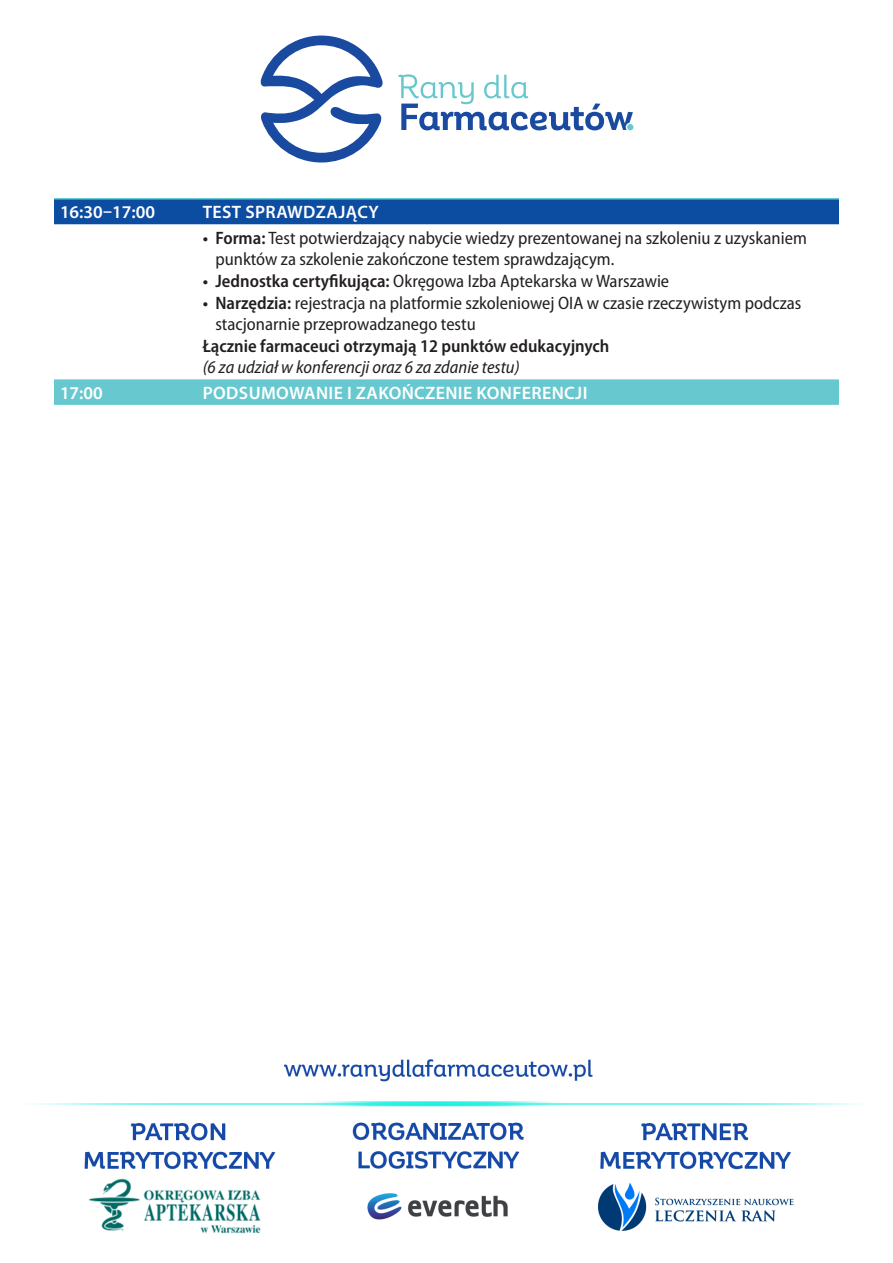
<style>
.page{position:relative;width:893px;height:1263px;background:#fff}
.page>*{position:absolute;margin:0;border:0;box-sizing:border-box;transform-origin:0 0}
.t1{font:semi-condensed 18px/21.6px "Myriad Pro";color:#231f20}
.Tabela_tekst{font:600 semi-condensed 18px/21.6px "Myriad Pro";color:#231f20}
.Tabela_Nagłówek{font:600 18px "Myriad Pro";letter-spacing:.02em;color:#fff}
.s1{font-weight:600}
.s2{font-weight:400;font-style:italic}
</style>
<div class="page">
<img style="left:604px;top:111px;width:29px;height:19px">
<img style="left:260px;top:36px;width:344px;height:127px">
<div style="left:54px;top:200px;width:785px;height:24px;background:#0d4da1"></div>
<svg style="left:54px;top:379px;width:785px;height:26px;background:#69cacf"></svg>
<hr style="left:54px;top:198px;width:143px;height:2px;background:#67c9cf">
<hr style="left:197px;top:198px;width:642px;height:2px;background:#67c9cf">
<img style="left:32px;top:1059px;width:828px;height:175px">
<p class="Tabela_Nagłówek" style="left:60px;top:201px;width:97px">16:30–17:00</p>
<p class="Tabela_Nagłówek" style="left:203px;top:201px;width:177px">TEST SPRAWDZAJĄCY</p>
<p class="t1" style="left:215px;top:227px;width:593px;text-indent:-13px"><span class="s1">• Forma:</span> Test potwierdzający nabycie wiedzy prezentowanej na szkoleniu z uzyskaniem punktów za szkolenie zakończone testem sprawdzającym.</p>
<p class="t1" style="left:203px;top:271px;width:468px"><span class="s1">• Jednostka certyfikująca:</span> Okręgowa Izba Aptekarska w Warszawie</p>
<p class="t1" style="left:215px;top:292px;width:587px;text-indent:-13px"><span class="s1">• Narzędzia:</span> rejestracja na platformie szkoleniowej OIA w czasie rzeczywistym podczas stacjonarnie przeprowadzanego testu</p>
<p class="Tabela_tekst" style="left:203px;top:335px;width:408px">Łącznie farmaceuci otrzymają 12 punktów edukacyjnych <span class="s2">(6 za udział w konferencji oraz 6 za zdanie testu)</span></p>
<p class="Tabela_Nagłówek" style="left:60px;top:381px;width:44px">17:00</p>
<p class="Tabela_Nagłówek" style="left:203px;top:381px;width:386px">PODSUMOWANIE I ZAKOŃCZENIE KONFERENCJI</p>
</div>
